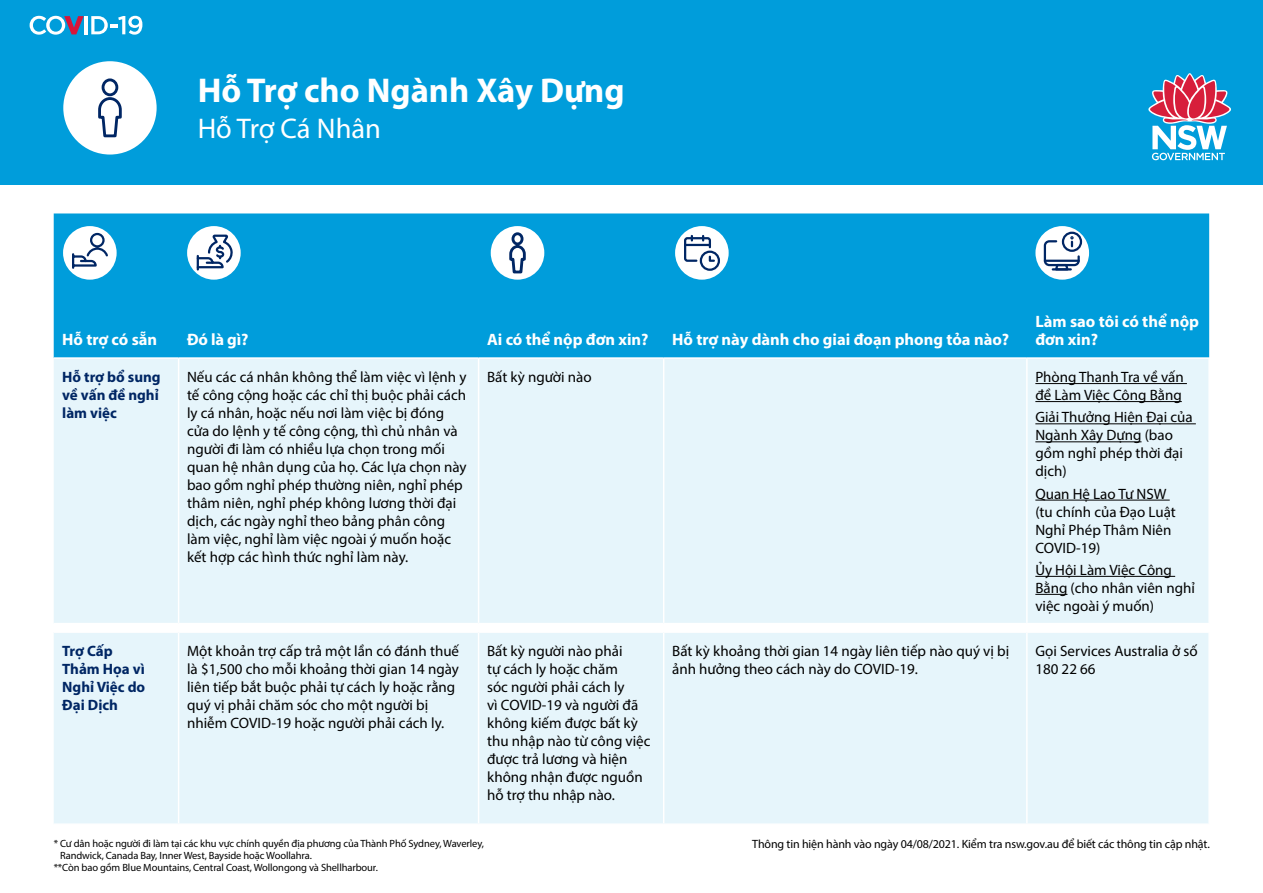
<style>
.page{position:relative;width:1263px;height:893px;background:#fff}
.page>*{position:absolute;margin:0;border:0;box-sizing:border-box;transform-origin:0 0}
.t1{font:700 34.5px "Myriad Pro";color:#fff}
.t2{font:28.5px "Myriad Pro";color:#fff}
.t3{font:700 16.5px/18px "Myriad Pro";color:#fff}
.t4{font:15px/18px "Myriad Pro";color:#000}
.t5{font:700 15px/18px "Myriad Pro";color:#002664}
.t6{font:12px "Myriad Pro";letter-spacing:-.01em;color:#000}
.t7{font:10.5px/12px "Myriad Pro";letter-spacing:-.01em;color:#000}
</style>
<div class="page">
<div style="left:0;top:0;width:1263px;height:185px;background:#009ddb"></div>
<svg style="left:30px;top:16px;width:54px;height:19px"></svg>
<hr style="left:85px;top:16px;width:3px;height:18px;background:#fff">
<svg style="left:91px;top:16px;width:51px;height:19px"></svg>
<svg style="left:1148px;top:73px;width:83px;height:87px"></svg>
<div style="left:63px;top:61px;width:94px;height:94px;background:#fff;border-radius:50%"></div>
<div style="left:54px;top:213px;width:1155px;height:144px;background:#009ddb"></div>
<div style="left:54px;top:359px;width:1154px;height:464px;background:#e6f5fb"></div>
<hr style="left:54px;top:623px;width:125px;height:1px;background:#fff">
<hr style="left:179px;top:623px;width:300px;height:1px;background:#fff">
<hr style="left:479px;top:623px;width:185px;height:1px;background:#fff">
<hr style="left:664px;top:623px;width:363px;height:1px;background:#fff">
<hr style="left:1027px;top:623px;width:183px;height:1px;background:#fff">
<hr style="left:178px;top:359px;width:1px;height:264px;background:#fff">
<hr style="left:478px;top:359px;width:1px;height:264px;background:#fff">
<hr style="left:663px;top:359px;width:1px;height:264px;background:#fff">
<hr style="left:1026px;top:359px;width:1px;height:264px;background:#fff">
<hr style="left:54px;top:631px;width:125px;height:2px;background:#fff">
<hr style="left:179px;top:631px;width:300px;height:2px;background:#fff">
<hr style="left:178px;top:633px;width:1px;height:190px;background:#fff">
<hr style="left:479px;top:631px;width:185px;height:2px;background:#fff">
<hr style="left:478px;top:633px;width:1px;height:190px;background:#fff">
<hr style="left:664px;top:631px;width:363px;height:2px;background:#fff">
<hr style="left:663px;top:633px;width:1px;height:190px;background:#fff">
<hr style="left:1027px;top:631px;width:183px;height:2px;background:#fff">
<hr style="left:1026px;top:633px;width:1px;height:190px;background:#fff">
<hr style="left:1035px;top:383px;width:152px;height:1px;background:#000">
<hr style="left:1035px;top:401px;width:147px;height:1px;background:#000">
<hr style="left:1035px;top:423px;width:161px;height:1px;background:#000">
<hr style="left:1035px;top:441px;width:106px;height:1px;background:#000">
<hr style="left:1035px;top:500px;width:135px;height:1px;background:#000">
<hr style="left:1035px;top:576px;width:140px;height:1px;background:#000">
<hr style="left:1035px;top:594px;width:32px;height:1px;background:#000">
<div style="left:187px;top:226px;width:54px;height:54px;background:#fff;border-radius:50%"></div>
<svg style="left:196px;top:233px;width:37px;height:36px"></svg>
<div style="left:63px;top:226px;width:54px;height:54px;background:#fff;border-radius:50%"></div>
<svg style="left:71px;top:232px;width:39px;height:37px"></svg>
<div style="left:1035px;top:226px;width:54px;height:54px;background:#fff;border-radius:50%"></div>
<div style="left:1062px;top:232px;width:20px;height:20px;border:2px solid #002664;border-radius:50%"></div>
<svg style="left:1043px;top:236px;width:38px;height:36px"></svg>
<div style="left:675px;top:226px;width:54px;height:54px;background:#fff;border-radius:50%"></div>
<div style="left:700px;top:251px;width:20px;height:20px;border:2px solid #002664;border-radius:50%"></div>
<svg style="left:684px;top:236px;width:32px;height:27px"></svg>
<div style="left:491px;top:226px;width:53px;height:54px;background:#fff;border-radius:50%"></div>
<svg style="left:509px;top:232px;width:17px;height:42px"></svg>
<svg style="left:98px;top:78px;width:24px;height:60px"></svg>
<h1 class="t1" style="left:198px;top:68px;width:428px">Hỗ Trợ cho Ngành Xây Dựng</h1>
<h2 class="t2" style="left:198px;top:111px;width:185px">Hỗ Trợ Cá Nhân</h2>
<p class="t3" style="left:62px;top:330px;width:97px">Hỗ trợ có sẵn</p>
<p class="t3" style="left:187px;top:330px;width:63px">Đó là gì?</p>
<p class="t3" style="left:487px;top:330px;width:163px">Ai có thể nộp đơn xin?</p>
<p class="t3" style="left:672px;top:330px;width:339px">Hỗ trợ này dành cho giai đoạn phong tỏa nào?</p>
<p class="t3" style="left:1035px;top:312px;width:165px">Làm sao tôi có thể nộp đơn xin?</p>
<p class="t5" style="left:62px;top:368px;width:100px">Hỗ trợ bổ sung về vấn đề nghỉ làm việc</p>
<p class="t4" style="left:187px;top:368px;width:281px">Nếu các cá nhân không thể làm việc vì lệnh y tế công cộng hoặc các chỉ thị buộc phải cách ly cá nhân, hoặc nếu nơi làm việc bị đóng cửa do lệnh y tế công cộng, thì chủ nhân và người đi làm có nhiều lựa chọn trong mối quan hệ nhân dụng của họ. Các lựa chọn này bao gồm nghỉ phép thường niên, nghỉ phép thâm niên, nghỉ phép không lương thời đại dịch, các ngày nghỉ theo bảng phân công làm việc, nghỉ làm việc ngoài ý muốn hoặc kết hợp các hình thức nghỉ làm này.</p>
<p class="t4" style="left:487px;top:368px;width:106px">Bất kỳ người nào</p>
<p class="t4" style="left:1035px;top:368px;width:150px">Phòng Thanh Tra về vấn đề Làm Việc Công Bằng</p>
<p class="t4" style="left:1035px;top:408px;width:159px">Giải Thưởng Hiện Đại của<br>Ngành Xây Dựng (bao gồm nghỉ phép thời đại dịch)</p>
<p class="t4" style="left:1035px;top:484px;width:142px">Quan Hệ Lao Tư NSW (tu chính của Đạo Luật<br>Nghỉ Phép Thâm Niên<br>COVID-19)</p>
<p class="t4" style="left:1035px;top:561px;width:161px">Ủy Hội Làm Việc Công<br>Bằng (cho nhân viên nghỉ việc ngoài ý muốn)</p>
<p class="t5" style="left:62px;top:642px;width:85px">Trợ Cấp<br>Thảm Họa vì<br>Nghỉ Việc do<br>Đại Dịch</p>
<p class="t4" style="left:187px;top:642px;width:273px">Một khoản trợ cấp trả một lần có đánh thuế là $1,500 cho mỗi khoảng thời gian 14 ngày liên tiếp bắt buộc phải tự cách ly hoặc rằng quý vị phải chăm sóc cho một người bị nhiễm COVID-19 hoặc người phải cách ly.</p>
<p class="t4" style="left:487px;top:642px;width:165px">Bất kỳ người nào phải<br>tự cách ly hoặc chăm<br>sóc người phải cách ly<br>vì COVID-19 và người đã không kiếm được bất kỳ thu nhập nào từ công việc được trả lương và hiện không nhận được nguồn hỗ trợ thu nhập nào.</p>
<p class="t4" style="left:672px;top:642px;width:338px">Bất kỳ khoảng thời gian 14 ngày liên tiếp nào quý vị bị ảnh hưởng theo cách này do COVID-19.</p>
<p class="t4" style="left:1035px;top:642px;width:164px">Gọi Services Australia ở số<br>180 22 66</p>
<p class="t7" style="left:54px;top:837px;width:432px">* Cư dân hoặc người đi làm tại các khu vực chính quyền địa phương của Thành Phố Sydney, Waverley,</p>
<p class="t6" style="left:752px;top:836px;width:459px">Thông tin hiện hành vào ngày 04/08/2021. Kiểm tra nsw.gov.au để biết các thông tin cập nhật.</p>
<p class="t7" style="left:54px;top:849px;width:326px;text-indent:6px">Randwick, Canada Bay, Inner West, Bayside hoặc Woollahra.<br>**Còn bao gồm Blue Mountains, Central Coast, Wollongong và Shellharbour.</p>
</div>
